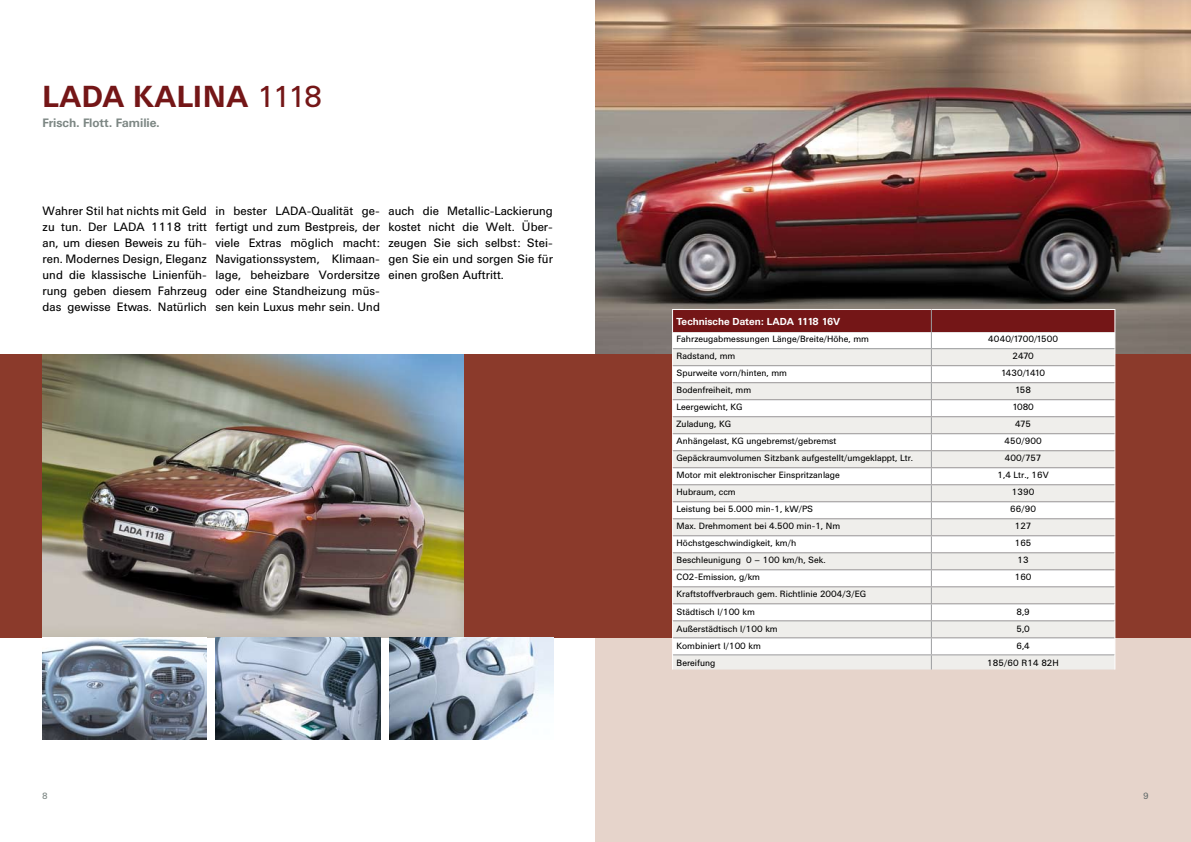
<style>
.page{position:relative;width:1191px;height:842px;background:#fff}
.page>*{position:absolute;margin:0;border:0;box-sizing:border-box;transform-origin:0 0}
.t1{font:700 30px "Univers BQ";letter-spacing:.02em;color:#741617}
.t2{font:12px/16px "Univers BQ";color:#000;text-align:justify}
.t3{font:700 12px "Univers BQ";color:#7d8784}
.t4{font:700 10px "Univers BQ";color:#fff}
.t5{font:9px/17px "Univers BQ";color:#000}
.t6{font:9px "Univers BQ";letter-spacing:-.105em;color:#000}
.t7{font:9px "Univers BQ";color:#7d8784}
.t8{font:9px "Univers BQ";color:#646c6b}
.s1{font-weight:400}
</style>
<div class="page">
<div style="left:595px;top:626px;width:596px;height:216px;background:#e6d4cb"></div>
<img style="left:595px;top:0;width:596px;height:354px">
<div style="left:0;top:354px;width:1191px;height:284px;background:#8b3a2b"></div>
<img style="left:43px;top:354px;width:420px;height:284px">
<img style="left:43px;top:638px;width:163px;height:102px">
<img style="left:215px;top:638px;width:165px;height:102px">
<img style="left:389px;top:638px;width:164px;height:102px">
<svg style="left:672px;top:309px;width:443px;height:360px;background:#e9e3e2"></svg>
<h1 class="t1" style="left:43px;top:80px;width:282px">LADA KALINA <span class="s1">1118</span></h1>
<h2 class="t3" style="left:43px;top:115px;width:119px">Frisch. Flott. Familie.</h2>
<h2 class="t2" style="left:43px;top:203px;width:166px">Wahrer Stil hat nichts mit Geld zu tun. Der LADA 1118 tritt an, um diesen Beweis zu füh&shy;ren. Modernes Design, Eleganz und die klassische Linienfüh&shy;rung geben diesem Fahrzeug das gewisse Etwas. Natürlich</h2>
<h2 class="t2" style="left:215px;top:203px;width:166px">in bester LADA-Qualität ge&shy;fertigt und zum Bestpreis, der viele Extras möglich macht:<br>Navigationssystem, Klimaan&shy;lage, beheizbare Vordersitze oder eine Standheizung müs&shy;sen kein Luxus mehr sein. Und</h2>
<h2 class="t2" style="left:388px;top:203px;width:166px">auch die Metallic-Lackierung kostet nicht die Welt. Über&shy;zeugen Sie sich selbst: Stei&shy;gen Sie ein und sorgen Sie für einen großen Auftritt.</h2>
<p class="t4" style="left:676px;top:315px;width:165px">Technische Daten: LADA 1118 16V</p>
<p class="t5" style="left:676px;top:331px;width:194px">Fahrzeugabmessungen Länge/Breite/Höhe, mm</p>
<p class="t5" style="left:988px;top:331px;width:71px">4040/1700/1500</p>
<p class="t5" style="left:676px;top:348px;width:60px">Radstand, mm</p>
<p class="t5" style="left:1012px;top:348px;width:23px">2470</p>
<p class="t5" style="left:676px;top:365px;width:112px">Spurweite vorn/hinten, mm</p>
<p class="t6" style="left:1001px;top:368px;width:45px">1430/1410</p>
<p class="t5" style="left:676px;top:382px;width:76px">Bodenfreiheit, mm</p>
<p class="t5" style="left:1015px;top:382px;width:17px">158</p>
<p class="t5" style="left:676px;top:399px;width:67px">Leergewicht, KG</p>
<p class="t5" style="left:1012px;top:399px;width:23px">1080</p>
<p class="t5" style="left:676px;top:416px;width:56px">Zuladung, KG</p>
<p class="t5" style="left:1015px;top:416px;width:18px">475</p>
<p class="t5" style="left:676px;top:433px;width:161px">Anhängelast, KG ungebremst/gebremst</p>
<p class="t5" style="left:1004px;top:433px;width:39px">450/900</p>
<p class="t5" style="left:676px;top:450px;width:238px">Gepäckraumvolumen Sitzbank aufgestellt/umgeklappt, Ltr.</p>
<p class="t5" style="left:1005px;top:450px;width:38px">400/757</p>
<p class="t5" style="left:676px;top:467px;width:165px">Motor mit elektronischer Einspritzanlage</p>
<p class="t5" style="left:997px;top:467px;width:53px">1,4 Ltr., 16V</p>
<p class="t5" style="left:676px;top:484px;width:61px">Hubraum, ccm</p>
<p class="t5" style="left:1012px;top:484px;width:24px">1390</p>
<p class="t5" style="left:676px;top:501px;width:138px">Leistung bei 5.000 min-1, kW/PS</p>
<p class="t5" style="left:1010px;top:501px;width:27px">66/90</p>
<p class="t5" style="left:676px;top:518px;width:165px">Max. Drehmoment bei 4.500 min-1, Nm</p>
<p class="t5" style="left:1014px;top:518px;width:18px">127</p>
<p class="t5" style="left:676px;top:535px;width:121px">Höchstgeschwindigkeit, km/h</p>
<p class="t5" style="left:1014px;top:535px;width:18px">165</p>
<p class="t5" style="left:676px;top:552px;width:151px">Beschleunigung 0 – 100 km/h, Sek.</p>
<p class="t5" style="left:1017px;top:552px;width:13px">13</p>
<p class="t5" style="left:676px;top:569px;width:85px">CO2-Emission, g/km</p>
<p class="t5" style="left:1014px;top:569px;width:18px">160</p>
<p class="t5" style="left:676px;top:586px;width:191px">Kraftstoffverbrauch gem. Richtlinie 2004/3/EG<br>Städtisch l/100 km</p>
<p class="t5" style="left:1016px;top:603px;width:15px">8,9</p>
<p class="t5" style="left:676px;top:620px;width:103px">Außerstädtisch l/100 km</p>
<p class="t5" style="left:1016px;top:620px;width:15px">5,0</p>
<p class="t5" style="left:676px;top:637px;width:86px">Kombiniert l/100 km</p>
<p class="t5" style="left:1016px;top:637px;width:15px">6,4</p>
<p class="t5" style="left:676px;top:654px;width:40px">Bereifung</p>
<p class="t5" style="left:987px;top:654px;width:73px">185/60 R14 82H</p>
<p class="t7" style="left:42px;top:791px;width:7px">8</p>
<p class="t8" style="left:1143px;top:791px;width:7px">9</p>
</div>
